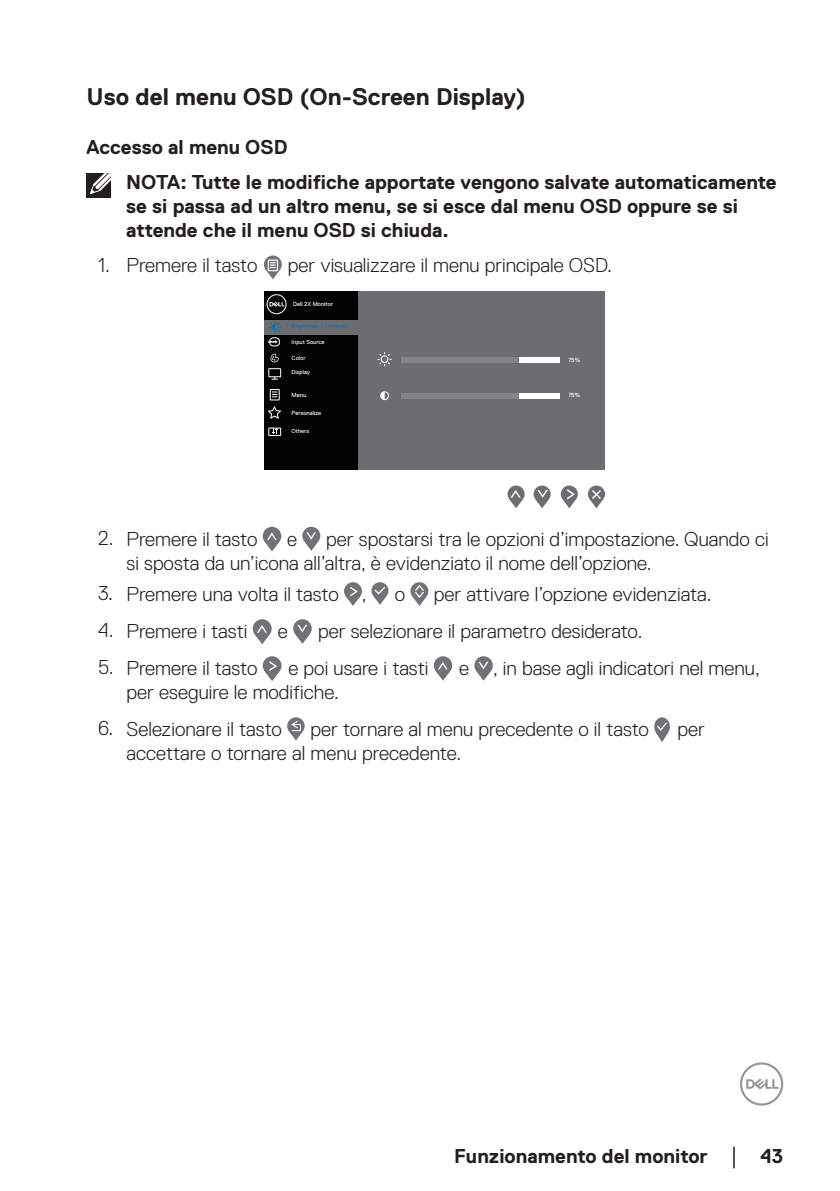
<style>
.page{position:relative;width:840px;height:1191px;background:#fff}
.page>*{position:absolute;margin:0;border:0;box-sizing:border-box;transform-origin:0 0}
.Head2{font:700 24px "Dell Replica";color:#231f20}
.t1{font:300 20px/24px "Dell Replica";color:#231f20}
.text{font:700 20px/24px "Dell Replica";color:#231f20}
.Head3{font:700 20px "Dell Replica";color:#231f20}
.t2{font:5.8px "Dell Replica";color:#fff}
.t3{font:5.8px "Dell Replica";color:#0c6fb8}
.s1{font-family:"Times New Roman";font-weight:400;font-size:18px}
</style>
<div class="page">
<svg style="left:740px;top:1062px;width:42px;height:43px"></svg>
<div style="left:86px;top:173px;width:25px;height:25px;background:#231f20"></div>
<svg style="left:90px;top:173px;width:21px;height:21px"></svg>
<svg style="left:264px;top:255px;width:17px;height:18px"></svg>
<svg style="left:266px;top:260px;width:13px;height:19px"></svg>
<div style="left:264px;top:291px;width:340px;height:179px;background:#6c6d70"></div>
<div style="left:264px;top:291px;width:94px;height:179px;background:#030303"></div>
<div style="left:268px;top:427px;width:13px;height:9px;border:1px solid #fff"></div>
<svg style="left:272px;top:428px;width:5px;height:6px"></svg>
<svg style="left:268px;top:340px;width:9px;height:3px"></svg>
<svg style="left:267px;top:406px;width:15px;height:13px"></svg>
<div style="left:269px;top:389px;width:10px;height:11px;border:1px solid #fff"></div>
<svg style="left:272px;top:391px;width:5px;height:6px"></svg>
<div style="left:268px;top:368px;width:13px;height:9px;border:1px solid #fff"></div>
<svg style="left:271px;top:377px;width:7px;height:3px"></svg>
<div style="left:264px;top:320px;width:95px;height:14px;background:#6c6d70"></div>
<svg style="left:269px;top:321px;width:12px;height:12px"></svg>
<div style="left:400px;top:358px;width:159px;height:5px;background:#838487"></div>
<div style="left:518px;top:358px;width:41px;height:5px;background:#fff"></div>
<div style="left:400px;top:393px;width:159px;height:5px;background:#838487"></div>
<div style="left:518px;top:393px;width:41px;height:5px;background:#fff"></div>
<svg style="left:377px;top:352px;width:14px;height:14px"></svg>
<div style="left:380px;top:391px;width:9px;height:9px;border:1px solid #fff;border-radius:50%"></div>
<svg style="left:380px;top:392px;width:4px;height:7px"></svg>
<svg style="left:507px;top:485px;width:17px;height:17px"></svg>
<svg style="left:533px;top:485px;width:17px;height:17px"></svg>
<svg style="left:560px;top:485px;width:17px;height:17px"></svg>
<svg style="left:587px;top:485px;width:17px;height:17px"></svg>
<svg style="left:509px;top:490px;width:13px;height:18px"></svg>
<svg style="left:562px;top:489px;width:13px;height:19px"></svg>
<svg style="left:535px;top:490px;width:13px;height:18px"></svg>
<svg style="left:589px;top:488px;width:13px;height:20px"></svg>
<div style="left:269px;top:337px;width:11px;height:9px;border:1px solid #fff;border-radius:3px"></div>
<svg style="left:266px;top:294px;width:20px;height:20px"></svg>
<svg style="left:270px;top:354px;width:8px;height:8px"></svg>
<div style="left:262px;top:527px;width:19px;height:18px;background:#717176;border-radius:50%"></div>
<svg style="left:265px;top:532px;width:14px;height:19px"></svg>
<div style="left:302px;top:527px;width:18px;height:18px;background:#717176;border-radius:50%"></div>
<svg style="left:304px;top:532px;width:14px;height:19px"></svg>
<div style="left:344px;top:582px;width:18px;height:18px;background:#717176;border-radius:50%"></div>
<svg style="left:346px;top:587px;width:13px;height:19px"></svg>
<svg style="left:371px;top:582px;width:17px;height:17px"></svg>
<svg style="left:373px;top:584px;width:16px;height:21px"></svg>
<svg style="left:410px;top:582px;width:18px;height:18px"></svg>
<svg style="left:412px;top:584px;width:14px;height:22px"></svg>
<svg style="left:252px;top:619px;width:19px;height:19px"></svg>
<svg style="left:255px;top:625px;width:14px;height:19px"></svg>
<div style="left:293px;top:619px;width:18px;height:19px;background:#717176;border-radius:50%"></div>
<svg style="left:295px;top:625px;width:14px;height:19px"></svg>
<svg style="left:262px;top:656px;width:19px;height:19px"></svg>
<svg style="left:265px;top:661px;width:14px;height:20px"></svg>
<svg style="left:433px;top:656px;width:19px;height:18px"></svg>
<svg style="left:435px;top:662px;width:15px;height:18px"></svg>
<div style="left:474px;top:656px;width:18px;height:18px;background:#717176;border-radius:50%"></div>
<svg style="left:476px;top:662px;width:14px;height:19px"></svg>
<svg style="left:287px;top:717px;width:17px;height:18px"></svg>
<svg style="left:289px;top:720px;width:13px;height:20px"></svg>
<svg style="left:654px;top:717px;width:15px;height:19px"></svg>
<svg style="left:655px;top:719px;width:15px;height:23px"></svg>
<p class="Head2" style="left:86px;top:84px;width:440px">Uso del menu OSD (On-Screen Display)</p>
<p class="Head3" style="left:86px;top:136px;width:202px">Accesso al menu OSD</p>
<p class="text" style="left:126px;top:170px;width:651px">NOTA: Tutte le modifiche apportate vengono salvate automaticamente se si passa ad un altro menu, se si esce dal menu OSD oppure se si attende che il menu OSD si chiuda.</p>
<p class="t1" style="left:98px;top:253px;width:161px">1. Premere il tasto</p>
<p class="t1" style="left:288px;top:253px;width:325px">per visualizzare il menu principale OSD.</p>
<p class="t2" style="left:293px;top:301px;width:42px">Dell 2X Monitor</p>
<p class="t3" style="left:291px;top:323px;width:58px">Brightness / Contrast</p>
<p class="t2" style="left:291px;top:338px;width:34px">Input Source</p>
<p class="t2" style="left:291px;top:355px;width:15px">Color</p>
<p class="t2" style="left:291px;top:369px;width:20px">Display</p>
<p class="t2" style="left:291px;top:392px;width:16px">Menu</p>
<p class="t2" style="left:291px;top:410px;width:31px">Personalize</p>
<p class="t2" style="left:291px;top:428px;width:19px">Others</p>
<p class="t2" style="left:568px;top:356px;width:13px">75%</p>
<p class="t2" style="left:568px;top:391px;width:13px">75%</p>
<p class="t1" style="left:98px;top:526px;width:161px">2. Premere il tasto</p>
<p class="t1" style="left:287px;top:526px;width:11px">e</p>
<p class="t1" style="left:126px;top:526px;width:643px;text-indent:199px">per spostarsi tra le opzioni d’impostazione. Quando ci si sposta da un’icona all’altra, è evidenziato il nome dell’opzione.</p>
<p class="t1" style="left:98px;top:582px;width:270px">3. Premere una volta il tasto ,</p>
<p class="t1" style="left:394px;top:582px;width:12px">o</p>
<p class="t1" style="left:433px;top:582px;width:279px">per attivare l’opzione evidenziata.</p>
<p class="t1" style="left:98px;top:619px;width:151px">4. Premere i tasti</p>
<p class="t1" style="left:278px;top:619px;width:11px">e</p>
<p class="t1" style="left:318px;top:619px;width:326px">per selezionare il parametro desiderato.</p>
<p class="t1" style="left:98px;top:656px;width:161px">5. Premere il tasto</p>
<p class="t1" style="left:288px;top:656px;width:141px">e poi usare i tasti</p>
<p class="t1" style="left:459px;top:656px;width:302px">e , in base agli indicatori nel menu,</p>
<p class="t1" style="left:126px;top:680px;width:214px">per eseguire le modifiche.</p>
<p class="t1" style="left:98px;top:717px;width:185px">6. Selezionare il tasto</p>
<p class="t1" style="left:310px;top:717px;width:340px">per tornare al menu precedente o il tasto</p>
<p class="t1" style="left:677px;top:717px;width:29px">per</p>
<p class="t1" style="left:126px;top:741px;width:336px">accettare o tornare al menu precedente.</p>
<p class="text" style="left:454px;top:1143px;width:330px">Funzionamento del monitor <span class="s1">│</span> 43</p>
</div>
